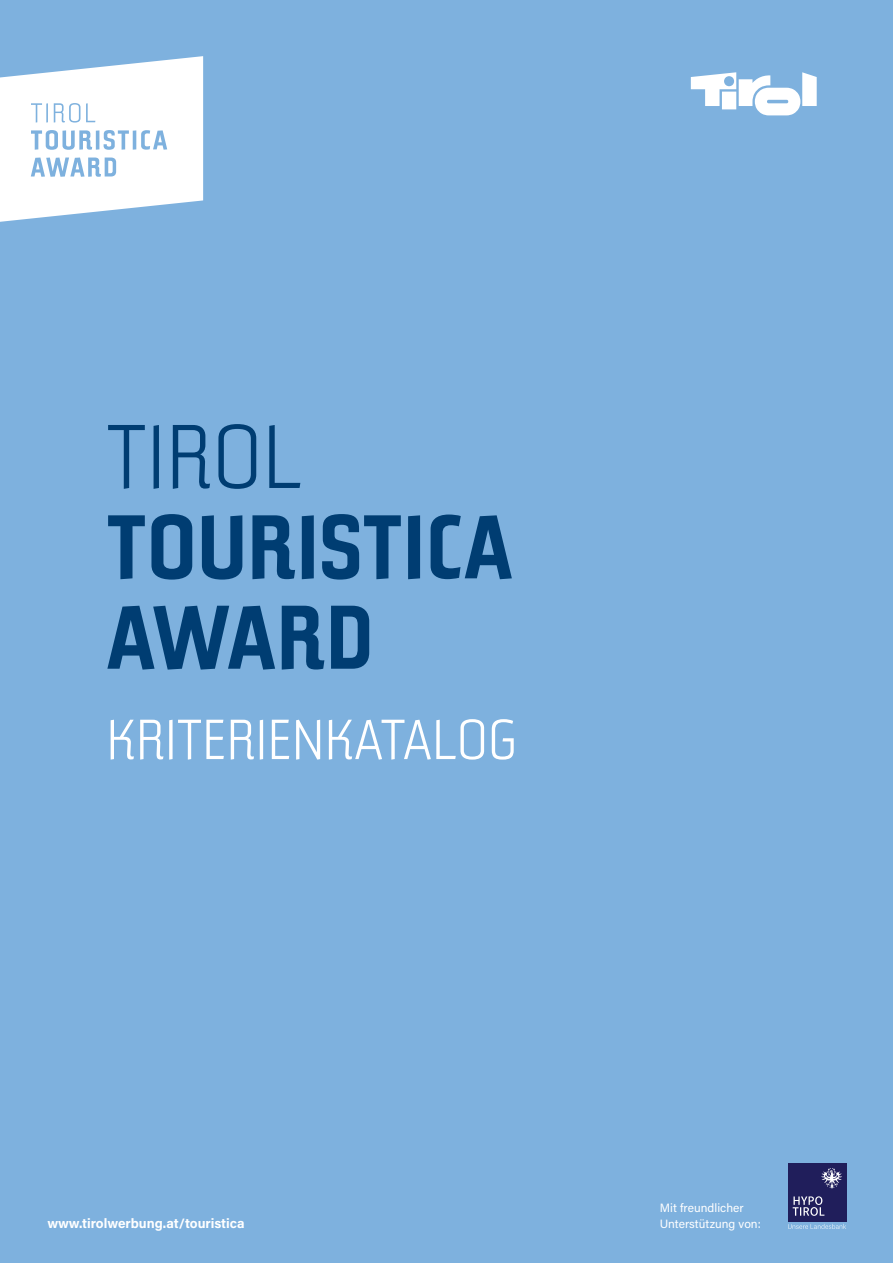
<style>
.page{position:relative;width:893px;height:1263px;background:#7eb1de}
.page>*{position:absolute;margin:0;border:0;box-sizing:border-box;transform-origin:0 0}
.t1{font:700 90px/90.3px "Tirol Sans";color:#003d72}
.t2{font:200 90px "Tirol Sans";color:#003d72}
.t3{font:200 56.25px "Tirol Sans";color:#fff}
.t4{font:700 13.5px "Acumin Pro";letter-spacing:-.005em;color:#fff}
.t5{font:12px/15.8px "Acumin Pro";letter-spacing:.005em;color:#fff}
</style>
<div class="page">
<svg style="left:0;top:56px;width:203px;height:166px"></svg>
<svg style="left:691px;top:72px;width:126px;height:43px"></svg>
<svg style="left:788px;top:1224px;width:58px;height:5px"></svg>
<div style="left:788px;top:1163px;width:58px;height:59px;background:#201e5b"></div>
<svg style="left:821px;top:1168px;width:21px;height:21px"></svg>
<svg style="left:793px;top:1196px;width:31px;height:20px"></svg>
<h1 class="t2" style="left:106px;top:404px;width:198px">TIROL</h1>
<h1 class="t1" style="left:106px;top:500px;width:408px">TOURISTICA<br>AWARD</h1>
<h2 class="t3" style="left:106px;top:706px;width:413px">KRITERIENKATALOG</h2>
<p class="t4" style="left:48px;top:1213px;width:199px">www.tirolwerbung.at/touristica</p>
<p class="t5" style="left:660px;top:1199px;width:103px">Mit freundlicher<br>Unterstützung von:</p>
</div>
